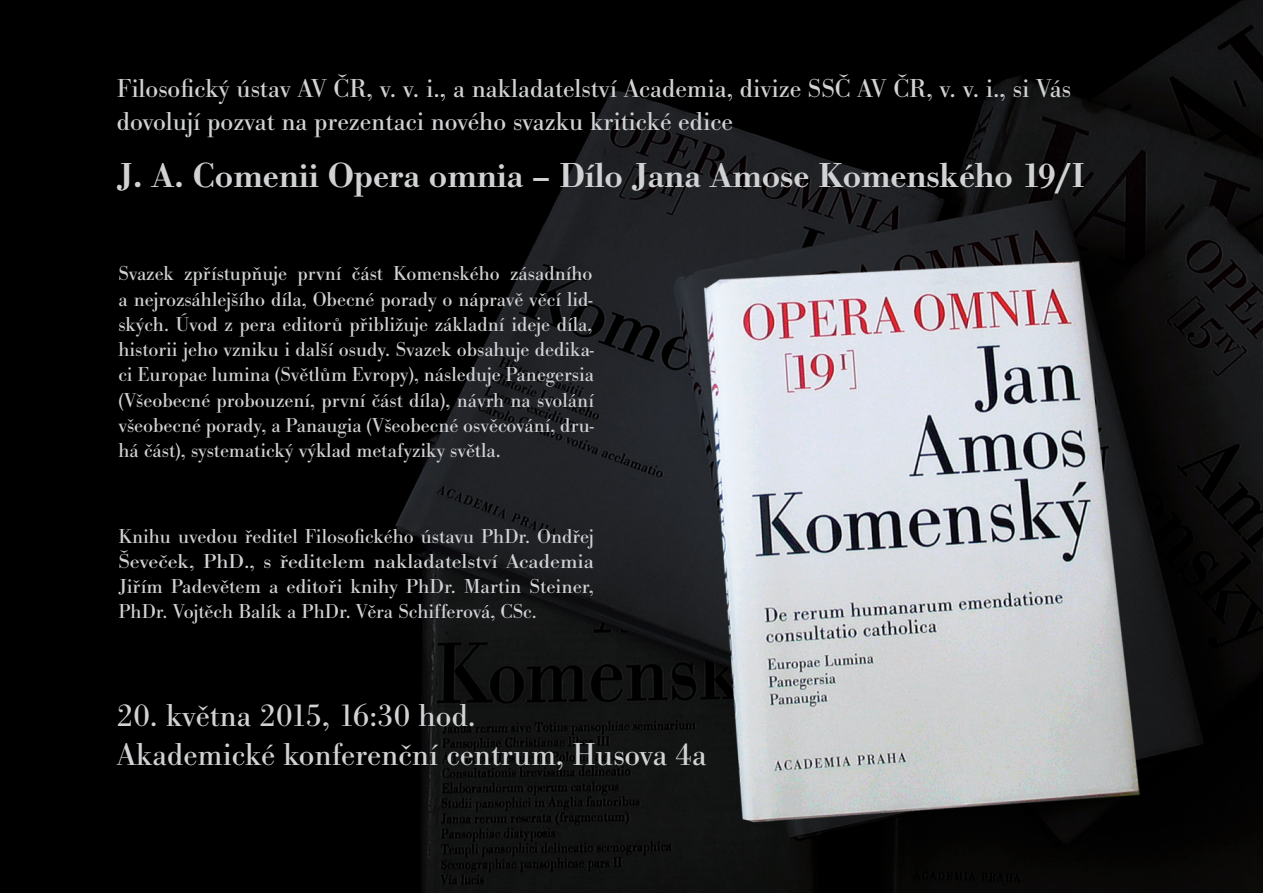
<style>
.page{position:relative;width:1263px;height:893px;background:#fff}
.page>*{position:absolute;margin:0;border:0;box-sizing:border-box;transform-origin:0 0}
.t1{font:36px "Bodoni Antiqua TOT Dem Bol";color:#d1d2d4}
.t2{font:33px/39.6px "Bodoni Antiqua TOT";color:#d1d2d4}
.t3{font:27px/32.4px "Bodoni Antiqua TOT";color:#d1d2d4}
.t4{font:21px/25.2px "Bodoni Antiqua TOT";color:#d1d2d4;text-align:justify}
</style>
<div class="page">
<img style="left:0;top:0;width:1263px;height:893px">
<p class="t3" style="left:117px;top:73px;width:956px">Filosofický ústav AV ČR, v. v. i., a nakladatelství Academia, divize SSČ AV ČR, v. v. i., si Vás dovolují pozvat na prezentaci nového svazku kritické edice</p>
<h1 class="t1" style="left:117px;top:155px;width:969px">J. A. Comenii Opera omnia – Dílo Jana Amose Komenského 19/I</h1>
<p class="t4" style="left:118px;top:262px;width:477px">Svazek zpřístupňuje první část Komenského zásadního a nejrozsáhlejšího díla, Obecné porady o nápravě věcí lid&shy;ských. Úvod z pera editorů přibližuje základní ideje díla, historii jeho vzniku i další osudy. Svazek obsahuje dedika&shy;ci Europae lumina (Světlům Evropy), následuje Panegersia (Všeobecné probouzení, první část díla), návrh na svolání všeobecné porady, a Panaugia (Všeobecné osvěcování, dru&shy;há část), systematický výklad metafyziky světla.</p>
<p class="t4" style="left:118px;top:524px;width:477px">Knihu uvedou ředitel Filosofického ústavu PhDr. Ondřej Ševeček, PhD., s ředitelem nakladatelství Academia Jiřím Padevětem a editoři knihy PhDr. Martin Steiner, PhDr. Vojtěch Balík a PhDr. Věra Schifferová, CSc.</p>
<h2 class="t2" style="left:117px;top:696px;width:591px">20. května 2015, 16:30 hod.<br>Akademické konferenční centrum, Husova 4a</h2>
</div>
